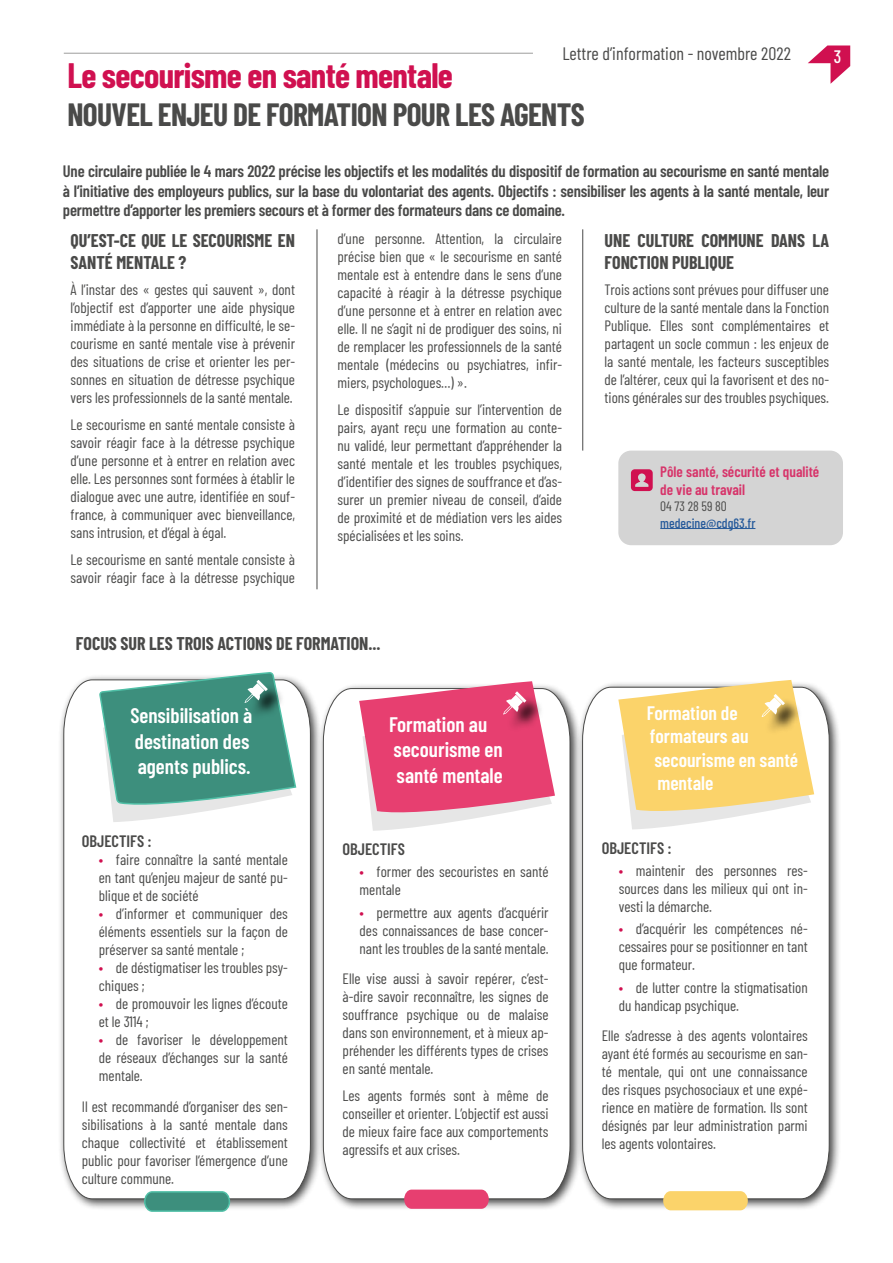
<style>
.page{position:relative;width:893px;height:1263px;background:#fff}
.page>*{position:absolute;margin:0;border:0;box-sizing:border-box;transform-origin:0 0}
.t1{font:700 34.5px "Barlow Condensed";letter-spacing:-.02em;color:#d01050}
.t2{font:700 31.5px "Barlow Condensed";letter-spacing:-.02em;color:#4a4a49}
.t3{font:600 21px/25.2px "Barlow Condensed";color:#fff}
.t4{font:600 19.5px "Barlow Condensed";color:#fff}
.t5{font:700 18px/21.6px "Barlow Condensed";color:#4a4a49}
.t6{font:18px "Barlow Condensed";color:#4a4a49}
.t7{font:500 18px "Barlow Condensed";color:#fff}
.t8{font:600 16.5px/19.5px "Barlow Condensed";letter-spacing:-.01em;color:#4a4a49;text-align:justify}
.t9{font:15px/18px "Barlow Condensed";color:#4a4a49;text-align:justify}
.t10{font:600 15px/18px "Barlow Condensed";color:#d7346a}
.t11{font:500 13.5px "Barlow Condensed";color:#275b9b}
.t12{font:13.5px "Barlow Condensed";color:#4a4a49}
.s1{color:#d01050}
</style>
<div class="page">
<hr style="left:64px;top:53px;width:469px;height:1px;background:#9d9d9c">
<svg style="left:808px;top:45px;width:42px;height:39px"></svg>
<div style="left:618px;top:451px;width:225px;height:94px;background:#d4d4d4;border-radius:13px"></div>
<svg style="left:631px;top:469px;width:22px;height:22px"></svg>
<hr style="left:660px;top:528px;width:95px;height:1px;background:#275b9b">
<hr style="left:317px;top:229px;width:1px;height:360px;background:#4a4a49">
<hr style="left:582px;top:229px;width:1px;height:222px;background:#4a4a49">
<div style="left:58px;top:674px;width:264px;height:537px;background:#000;opacity:.75"></div>
<svg style="left:63px;top:679px;width:248px;height:520px"></svg>
<div style="left:317px;top:682px;width:265px;height:528px;background:#000;opacity:.75"></div>
<svg style="left:323px;top:688px;width:248px;height:511px"></svg>
<div style="left:576px;top:681px;width:265px;height:530px;background:#000;opacity:.75"></div>
<svg style="left:582px;top:686px;width:248px;height:513px"></svg>
<svg style="left:143px;top:1190px;width:88px;height:22px;background:#54a190"></svg>
<svg style="left:404px;top:1189px;width:85px;height:20px;background:#e74d7a"></svg>
<svg style="left:663px;top:1191px;width:85px;height:19px;background:#fad470"></svg>
<svg style="left:99px;top:672px;width:198px;height:150px"></svg>
<svg style="left:257px;top:680px;width:11px;height:11px"></svg>
<svg style="left:359px;top:681px;width:196px;height:150px"></svg>
<svg style="left:515px;top:691px;width:11px;height:12px"></svg>
<svg style="left:618px;top:680px;width:196px;height:149px"></svg>
<svg style="left:774px;top:694px;width:11px;height:11px"></svg>
<p class="t6" style="left:562px;top:40px;width:230px">Lettre d’information - novembre 2022</p>
<p class="t7" style="left:834px;top:43px;width:9px">3</p>
<h1 class="t1" style="left:67px;top:51px;width:387px">Le secourisme en santé mentale</h1>
<h2 class="t2" style="left:67px;top:92px;width:519px">NOUVEL ENJEU DE FORMATION POUR LES AGENTS</h2>
<p class="t8" style="left:63px;top:160px;width:768px">Une circulaire publiée le 4 mars 2022 précise les objectifs et les modalités du dispositif de formation au secourisme en santé mentale à l’initiative des employeurs publics, sur la base du volontariat des agents. Objectifs : sensibiliser les agents à la santé mentale, leur permettre d’apporter les premiers secours et à former des formateurs dans ce domaine.</p>
<p class="t5" style="left:71px;top:229px;width:226px">QU’EST-CE QUE LE SECOURISME EN<br>SANTÉ MENTALE ?</p>
<p class="t9" style="left:71px;top:280px;width:226px">À l’instar des « gestes qui sauvent », dont l’objectif est d’apporter une aide physique immédiate à la personne en difficulté, le se&shy;courisme en santé mentale vise à prévenir des situations de crise et orienter les per&shy;sonnes en situation de détresse psychique vers les professionnels de la santé mentale.</p>
<p class="t9" style="left:71px;top:414px;width:226px">Le secourisme en santé mentale consiste à savoir réagir face à la détresse psychique d’une personne et à entrer en relation avec elle. Les personnes sont formées à établir le dialogue avec une autre, identifiée en souf&shy;france, à communiquer avec bienveillance, sans intrusion, et d’égal à égal.</p>
<p class="t9" style="left:71px;top:549px;width:226px">Le secourisme en santé mentale consiste à savoir réagir face à la détresse psychique</p>
<p class="t9" style="left:338px;top:229px;width:226px">d’une personne. Attention, la circulaire précise bien que « le secourisme en santé mentale est à entendre dans le sens d’une capacité à réagir à la détresse psychique d’une personne et à entrer en relation avec elle. Il ne s’agit ni de prodiguer des soins, ni de remplacer les professionnels de la santé mentale (médecins ou psychiatres, infir&shy;miers, psychologues…) ».</p>
<p class="t9" style="left:338px;top:399px;width:226px">Le dispositif s’appuie sur l’intervention de pairs, ayant reçu une formation au conte&shy;nu validé, leur permettant d’appréhender la santé mentale et les troubles psychiques, d’identifier des signes de souffrance et d’as&shy;surer un premier niveau de conseil, d’aide de proximité et de médiation vers les aides spécialisées et les soins.</p>
<p class="t5" style="left:605px;top:229px;width:226px">UNE CULTURE COMMUNE DANS LA<br>FONCTION PUBLIQUE</p>
<p class="t9" style="left:605px;top:280px;width:226px">Trois actions sont prévues pour diffuser une culture de la santé mentale dans la Fonction Publique. Elles sont complémentaires et partagent un socle commun : les enjeux de la santé mentale, les facteurs susceptibles de l’altérer, ceux qui la favorisent et des no&shy;tions générales sur des troubles psychiques.</p>
<p class="t10" style="left:660px;top:462px;width:161px">Pôle santé, sécurité et qualité de vie au travail</p>
<p class="t12" style="left:660px;top:497px;width:68px">04 73 28 59 80</p>
<p class="t11" style="left:660px;top:513px;width:97px">medecine@cdg63.fr</p>
<p class="t5" style="left:76px;top:631px;width:306px">FOCUS SUR LES TROIS ACTIONS DE FORMATION...</p>
<h3 class="t3" style="left:130px;top:702px;width:124px">Sensibilisation à destination des agents publics.</h3>
<h3 class="t3" style="left:389px;top:710px;width:115px">Formation au secourisme en santé mentale</h3>
<p class="t8" style="left:82px;top:830px;width:71px">OBJECTIFS :</p>
<p class="t9" style="left:99px;top:850px;width:190px"><span class="s1">•</span> faire connaître la santé mentale en tant qu’enjeu majeur de santé pu&shy;blique et de société</p>
<p class="t9" style="left:99px;top:904px;width:190px"><span class="s1">•</span> d’informer et communiquer des éléments essentiels sur la façon de préserver sa santé mentale ;</p>
<p class="t9" style="left:99px;top:958px;width:190px"><span class="s1">•</span> de déstigmatiser les troubles psy&shy;chiques ;</p>
<p class="t9" style="left:99px;top:994px;width:190px"><span class="s1">•</span> de promouvoir les lignes d’écoute et le 3114 ;</p>
<p class="t9" style="left:99px;top:1030px;width:190px"><span class="s1">•</span> de favoriser le développement de réseaux d’échanges sur la santé mentale.</p>
<p class="t9" style="left:82px;top:1096px;width:207px">Il est recommandé d’organiser des sen&shy;sibilisations à la santé mentale dans chaque collectivité et établissement public pour favoriser l’émergence d’une culture commune.</p>
<p class="t8" style="left:343px;top:838px;width:64px">OBJECTIFS</p>
<p class="t9" style="left:360px;top:862px;width:190px"><span class="s1">•</span> former des secouristes en santé mentale</p>
<p class="t9" style="left:360px;top:902px;width:190px"><span class="s1">•</span> permettre aux agents d’acquérir des connaissances de base concer&shy;nant les troubles de la santé mentale.</p>
<p class="t9" style="left:343px;top:969px;width:207px">Elle vise aussi à savoir repérer, c’est&shy;à-dire savoir reconnaître, les signes de souffrance psychique ou de malaise dans son environnement, et à mieux ap&shy;préhender les différents types de crises en santé mentale.</p>
<p class="t9" style="left:343px;top:1085px;width:207px">Les agents formés sont à même de conseiller et orienter. L’objectif est aussi de mieux faire face aux comportements agressifs et aux crises.</p>
<h3 class="t4" style="left:647px;top:699px;width:92px">Formation de</h3>
<h3 class="t4" style="left:650px;top:722px;width:100px">formateurs au</h3>
<h3 class="t4" style="left:654px;top:746px;width:145px">secourisme en santé</h3>
<h3 class="t4" style="left:657px;top:769px;width:57px">mentale</h3>
<p class="t8" style="left:602px;top:837px;width:71px">OBJECTIFS :</p>
<p class="t9" style="left:619px;top:861px;width:190px"><span class="s1">•</span> maintenir des personnes res&shy;sources dans les milieux qui ont in&shy;vesti la démarche.</p>
<p class="t9" style="left:619px;top:919px;width:190px"><span class="s1">•</span> d’acquérir les compétences né&shy;cessaires pour se positionner en tant que formateur.</p>
<p class="t9" style="left:619px;top:977px;width:190px"><span class="s1">•</span> de lutter contre la stigmatisation du handicap psychique.</p>
<p class="t9" style="left:602px;top:1026px;width:207px">Elle s’adresse à des agents volontaires ayant été formés au secourisme en san&shy;té mentale, qui ont une connaissance des risques psychosociaux et une expé&shy;rience en matière de formation. Ils sont désignés par leur administration parmi les agents volontaires.</p>
</div>
